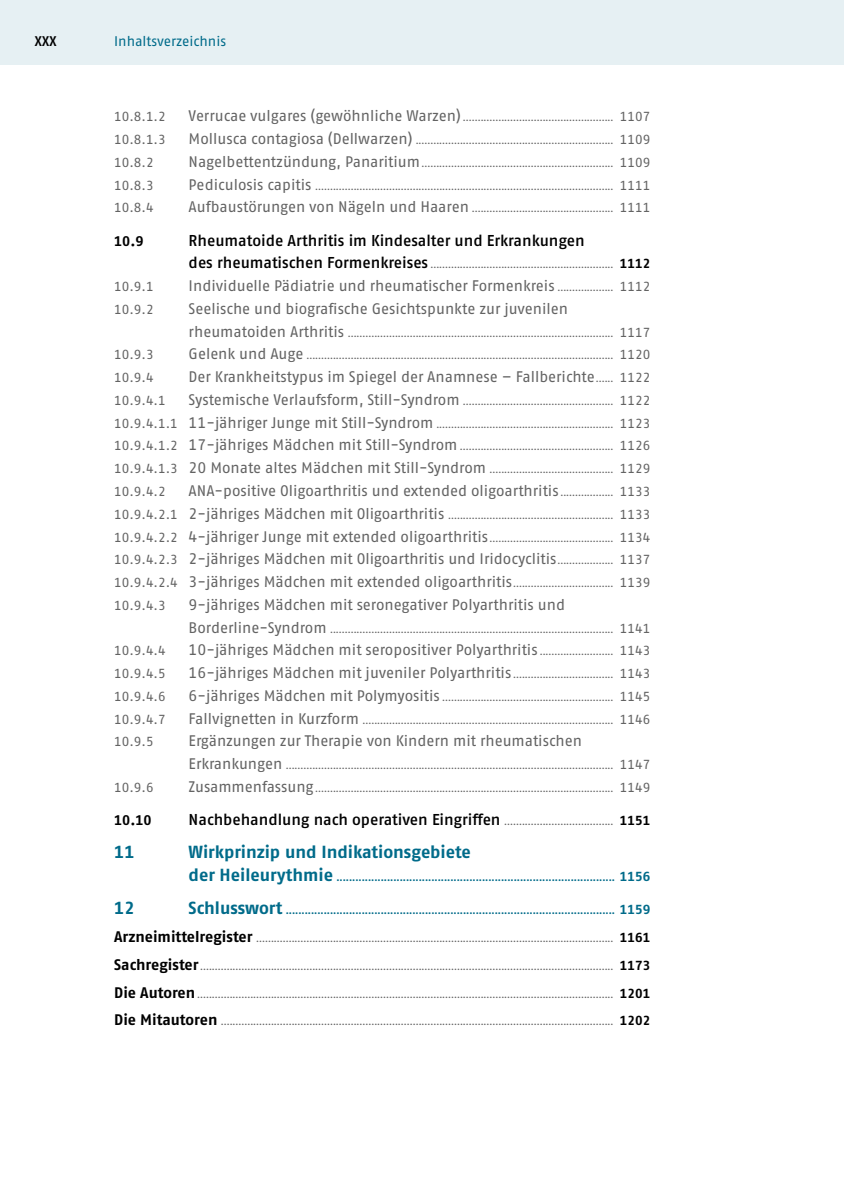
<style>
.page{position:relative;width:844px;height:1191px;background:#fff}
.page>*{position:absolute;margin:0;border:0;box-sizing:border-box;transform-origin:0 0}
.t1{font:700 17.5px "Fago Pro";letter-spacing:-.005em;color:#006b8a}
.t2{font:600 15.75px "Fago Pro";letter-spacing:-.005em;color:#000}
.t3{font:15.4px "Fago Pro";color:#636363}
.t4{font:14px "Fago Pro";color:#006b8a}
.t5{font:700 14px "Fago Pro";color:#000}
.t6{font:600 14px "Fago Pro";color:#000}
.t7{font:13.12px "Fago Pro";color:#006b8a}
.t8{font:13.12px "Fago Pro";color:#636363}
.t9{font:10.5px "Fago Pro";color:#636363}
.s1{font-size:15.4px}
.s2{font-size:13.12px}
.s3{font-weight:600;font-size:15.75px;color:#000}
.s4{font-weight:700;font-size:13.12px;color:#000}
.s5{font-size:10.5px}
.s6{font-weight:400;font-size:10.5px;color:#636363}
.s7{font-weight:700;font-size:13.12px}
.s8{font-weight:700;font-size:17.5px}
.s9{font-weight:700}
.s10{font-weight:700;font-size:15.4px;color:#000}
</style>
<div class="page">
<div style="left:114px;top:0;width:729px;height:64px;background:#e6f0f3"></div>
<div style="left:0;top:0;width:114px;height:64px;background:#e6f0f3"></div>
<h3 class="t6" style="left:35px;top:32px;width:23px">XXX</h3>
<h3 class="t4" style="left:114px;top:32px;width:113px">Inhaltsverzeichnis</h3>
<p class="t8" style="left:114px;top:109px;width:53px">10.8.1.2</p>
<p class="t9" style="left:189px;top:111px;width:463px"><span class="s1">Verrucae vulgares (gewöhnliche Warzen)</span> ................................................... <span class="s2">1107</span></p>
<p class="t8" style="left:114px;top:132px;width:53px">10.8.1.3</p>
<p class="t9" style="left:189px;top:134px;width:463px"><span class="s1">Mollusca contagiosa (Dellwarzen)</span> ................................................................... <span class="s2">1109</span></p>
<p class="t8" style="left:114px;top:154px;width:41px">10.8.2</p>
<p class="t9" style="left:189px;top:157px;width:463px"><span class="s1">Nagelbettentzündung, Panaritium</span> ................................................................. <span class="s2">1109</span></p>
<p class="t8" style="left:114px;top:177px;width:41px">10.8.3</p>
<p class="t9" style="left:189px;top:180px;width:463px"><span class="s1">Pediculosis capitis</span> ..................................................................................................... <span class="s2">1111</span></p>
<p class="t8" style="left:114px;top:200px;width:41px">10.8.4</p>
<p class="t9" style="left:188px;top:202px;width:463px"><span class="s1">Aufbaustörungen von Nägeln und Haaren</span> ................................................ <span class="s2">1111</span></p>
<p class="t5" style="left:114px;top:232px;width:31px">10.9</p>
<p class="t2" style="left:189px;top:231px;width:397px">Rheumatoide Arthritis im Kindesalter und Erkrankungen</p>
<p class="t9" style="left:189px;top:258px;width:463px"><span class="s3">des rheumatischen Formenkreises</span> .............................................................. <span class="s4">1112</span></p>
<p class="t8" style="left:114px;top:279px;width:41px">10.9.1</p>
<p class="t3" style="left:188px;top:276px;width:463px">Individuelle Pädiatrie und rheumatischer Formenkreis <span class="s5">...................</span> <span class="s2">1112</span></p>
<p class="t8" style="left:114px;top:301px;width:41px">10.9.2</p>
<p class="t3" style="left:188px;top:299px;width:381px">Seelische und biografische Gesichtspunkte zur juvenilen</p>
<p class="t9" style="left:189px;top:327px;width:463px"><span class="s1">rheumatoiden Arthritis</span> .......................................................................................... <span class="s2">1117</span></p>
<p class="t8" style="left:114px;top:347px;width:41px">10.9.3</p>
<p class="t9" style="left:189px;top:349px;width:463px"><span class="s1">Gelenk und Auge</span> ........................................................................................................ <span class="s2">1120</span></p>
<p class="t8" style="left:114px;top:370px;width:41px">10.9.4</p>
<p class="t3" style="left:188px;top:367px;width:463px">Der Krankheitstypus im Spiegel der Anamnese – Fallberichte<span class="s5">......</span> <span class="s2">1122</span></p>
<p class="t8" style="left:114px;top:392px;width:53px">10.9.4.1</p>
<p class="t9" style="left:189px;top:395px;width:463px"><span class="s1">Systemische Verlaufsform, Still-Syndrom</span> ................................................... <span class="s2">1122</span></p>
<p class="t9" style="left:114px;top:418px;width:537px"><span class="s2">10.9.4.1.1</span> <span class="s1">11-jähriger Junge mit Still-Syndrom</span> ............................................................ <span class="s2">1123</span></p>
<p class="t9" style="left:114px;top:440px;width:537px"><span class="s2">10.9.4.1.2</span> <span class="s1">17-jähriges Mädchen mit Still-Syndrom</span> .................................................... <span class="s2">1126</span></p>
<p class="t9" style="left:114px;top:463px;width:537px"><span class="s2">10.9.4.1.3</span> <span class="s1">20 Monate altes Mädchen mit Still-Syndrom</span> .......................................... <span class="s2">1129</span></p>
<p class="t8" style="left:114px;top:483px;width:53px">10.9.4.2</p>
<p class="t3" style="left:189px;top:481px;width:463px">ANA-positive Oligoarthritis und extended oligoarthritis<span class="s5">..................</span> <span class="s2">1133</span></p>
<p class="t9" style="left:114px;top:509px;width:537px"><span class="s2">10.9.4.2.1</span> <span class="s1">2-jähriges Mädchen mit Oligoarthritis</span> ........................................................ <span class="s2">1133</span></p>
<p class="t9" style="left:114px;top:531px;width:537px"><span class="s2">10.9.4.2.2</span> <span class="s1">4-jähriger Junge mit extended oligoarthritis</span>.......................................... <span class="s2">1134</span></p>
<p class="t3" style="left:114px;top:549px;width:537px"><span class="s2">10.9.4.2.3</span> 2-jähriges Mädchen mit Oligoarthritis und Iridocyclitis<span class="s5">...................</span> <span class="s2">1137</span></p>
<p class="t3" style="left:114px;top:572px;width:537px"><span class="s2">10.9.4.2.4</span> 3-jähriges Mädchen mit extended oligoarthritis<span class="s5">..................................</span> <span class="s2">1139</span></p>
<p class="t8" style="left:114px;top:597px;width:53px">10.9.4.3</p>
<p class="t3" style="left:189px;top:595px;width:378px">9-jähriges Mädchen mit seronegativer Polyarthritis und</p>
<p class="t9" style="left:189px;top:622px;width:463px"><span class="s1">Borderline-Syndrom</span> ................................................................................................ <span class="s2">1141</span></p>
<p class="t8" style="left:114px;top:643px;width:53px">10.9.4.4</p>
<p class="t3" style="left:189px;top:640px;width:463px">10-jähriges Mädchen mit seropositiver Polyarthritis <span class="s5">.........................</span> <span class="s2">1143</span></p>
<p class="t8" style="left:114px;top:665px;width:53px">10.9.4.5</p>
<p class="t3" style="left:189px;top:663px;width:463px">16-jähriges Mädchen mit juveniler Polyarthritis<span class="s5">..................................</span> <span class="s2">1143</span></p>
<p class="t8" style="left:114px;top:688px;width:53px">10.9.4.6</p>
<p class="t9" style="left:189px;top:691px;width:463px"><span class="s1">6-jähriges Mädchen mit Polymyositis</span> .......................................................... <span class="s2">1145</span></p>
<p class="t8" style="left:114px;top:711px;width:53px">10.9.4.7</p>
<p class="t9" style="left:189px;top:713px;width:463px"><span class="s1">Fallvignetten in Kurzform</span> ..................................................................................... <span class="s2">1146</span></p>
<p class="t8" style="left:114px;top:734px;width:41px">10.9.5</p>
<p class="t3" style="left:188px;top:731px;width:394px">Ergänzungen zur Therapie von Kindern mit rheumatischen</p>
<p class="t9" style="left:189px;top:759px;width:463px"><span class="s1">Erkrankungen</span> ............................................................................................................... <span class="s2">1147</span></p>
<p class="t8" style="left:114px;top:779px;width:41px">10.9.6</p>
<p class="t9" style="left:189px;top:782px;width:463px"><span class="s1">Zusammenfassung</span> ..................................................................................................... <span class="s2">1149</span></p>
<p class="t5" style="left:114px;top:811px;width:39px">10.10</p>
<p class="t2" style="left:188px;top:810px;width:463px">Nachbehandlung nach operativen Eingriffen <span class="s6">.....................................</span> <span class="s7">1151</span></p>
<p class="t1" style="left:114px;top:841px;width:22px">11</p>
<p class="t1" style="left:189px;top:841px;width:283px">Wirkprinzip und Indikationsgebiete</p>
<p class="t7" style="left:189px;top:868px;width:463px"><span class="s8">der Heileurythmie</span> ........................................................................................ <span class="s9">1156</span></p>
<p class="t1" style="left:114px;top:897px;width:22px">12</p>
<p class="t7" style="left:189px;top:902px;width:463px"><span class="s8">Schlusswort</span> ........................................................................................................ <span class="s9">1159</span></p>
<p class="t9" style="left:114px;top:932px;width:537px"><span class="s10">Arzneimittelregister</span> ......................................................................................................................... <span class="s4">1161</span></p>
<p class="t9" style="left:114px;top:959px;width:537px"><span class="s10">Sachregister</span> ............................................................................................................................................ <span class="s4">1173</span></p>
<p class="t9" style="left:114px;top:987px;width:537px"><span class="s10">Die Autoren</span> ............................................................................................................................................. <span class="s4">1201</span></p>
<p class="t9" style="left:114px;top:1015px;width:537px"><span class="s10">Die Mitautoren</span> ..................................................................................................................................... <span class="s4">1202</span></p>
</div>
